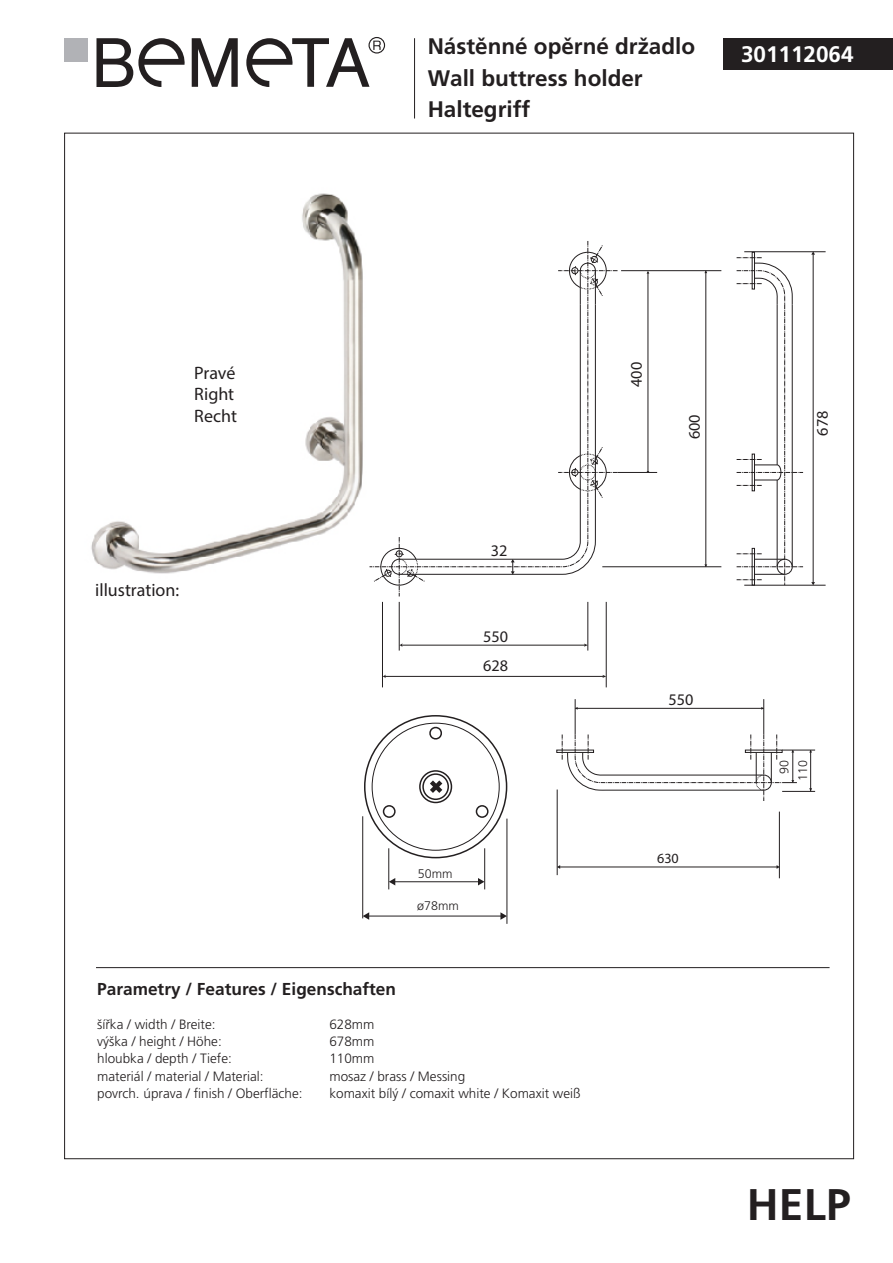
<style>
.page{position:relative;width:893px;height:1263px;background:#fff}
.page>*{position:absolute;margin:0;border:0;box-sizing:border-box;transform-origin:0 0}
.t1{font:700 44.25px "Frutiger CE";color:#231f20}
.t2{font:700 22.5px/31.5px "Frutiger CE";color:#231f20}
.t3{font:700 22.5px "Frutiger CE";color:#fff}
.t4{font:18px/21.6px "Myriad Pro";color:#231f20}
.t5{font:700 17.25px "Frutiger CE";color:#231f20}
.t6{font:16.2px/28.5px "Myriad Pro";color:#231f20}
.t7{font:14.1px "Myriad Pro";color:#231f20}
.t8{font:300 13.5px "Frutiger CE";color:#231f20}
.t9{font:300 12.45px/18.6px "Frutiger CE";color:#231f20;text-align:center}
</style>
<div class="page">
<img style="left:91px;top:193px;width:309px;height:418px">
<div style="left:724px;top:38px;width:169px;height:32px;background:#231f20"></div>
<svg style="left:192px;top:38px;width:46px;height:49px"></svg>
<svg style="left:96px;top:38px;width:89px;height:49px"></svg>
<div style="left:65px;top:38px;width:23px;height:24px;background:#b1b2b6"></div>
<svg style="left:246px;top:37px;width:139px;height:50px"></svg>
<hr style="left:414px;top:38px;width:1px;height:81px;background:#231f20">
<hr style="left:96px;top:967px;width:734px;height:1px;background:#231f20">
<hr style="left:813px;top:254px;width:1px;height:329px;background:#231f20">
<svg style="left:811px;top:252px;width:4px;height:3px"></svg>
<hr style="left:557px;top:789px;width:1px;height:86px;background:#231f20">
<hr style="left:779px;top:812px;width:1px;height:66px;background:#231f20">
<hr style="left:560px;top:867px;width:217px;height:1px;background:#231f20">
<svg style="left:776px;top:865px;width:4px;height:4px"></svg>
<div style="left:752px;top:252px;width:3px;height:37px;border:1px solid #231f20"></div>
<svg style="left:736px;top:257px;width:67px;height:328px"></svg>
<hr style="left:706px;top:271px;width:1px;height:296px;background:#231f20">
<hr style="left:402px;top:645px;width:183px;height:1px;background:#231f20">
<svg style="left:584px;top:643px;width:4px;height:4px"></svg>
<hr style="left:385px;top:676px;width:218px;height:1px;background:#231f20">
<svg style="left:602px;top:675px;width:4px;height:3px"></svg>
<hr style="left:621px;top:270px;width:100px;height:1px;background:#231f20">
<hr style="left:744px;top:251px;width:82px;height:1px;background:#231f20">
<hr style="left:744px;top:585px;width:82px;height:1px;background:#231f20">
<hr style="left:602px;top:566px;width:119px;height:1px;background:#231f20">
<hr style="left:588px;top:602px;width:1px;height:48px;background:#231f20">
<hr style="left:399px;top:602px;width:1px;height:48px;background:#231f20">
<hr style="left:382px;top:602px;width:1px;height:85px;background:#231f20">
<hr style="left:606px;top:602px;width:1px;height:85px;background:#231f20">
<hr style="left:648px;top:272px;width:1px;height:200px;background:#231f20">
<hr style="left:617px;top:472px;width:40px;height:1px;background:#231f20">
<hr style="left:575px;top:708px;width:189px;height:1px;background:#231f20">
<hr style="left:575px;top:699px;width:1px;height:35px;background:#231f20">
<hr style="left:763px;top:699px;width:1px;height:35px;background:#231f20">
<hr style="left:782px;top:791px;width:33px;height:1px;background:#231f20">
<hr style="left:782px;top:750px;width:33px;height:1px;background:#231f20">
<div style="left:556px;top:750px;width:38px;height:3px;border:1px solid #231f20"></div>
<svg style="left:369px;top:304px;width:22px;height:263px"></svg>
<svg style="left:391px;top:304px;width:205px;height:271px"></svg>
<svg style="left:558px;top:446px;width:60px;height:53px"></svg>
<svg style="left:373px;top:537px;width:53px;height:59px"></svg>
<svg style="left:558px;top:241px;width:59px;height:64px"></svg>
<svg style="left:562px;top:734px;width:235px;height:67px"></svg>
<hr style="left:810px;top:750px;width:1px;height:41px;background:#231f20">
<hr style="left:394px;top:881px;width:85px;height:1px;background:#231f20">
<svg style="left:389px;top:878px;width:6px;height:7px"></svg>
<svg style="left:478px;top:878px;width:6px;height:7px"></svg>
<hr style="left:388px;top:848px;width:1px;height:41px;background:#231f20">
<hr style="left:484px;top:848px;width:1px;height:41px;background:#231f20">
<svg style="left:365px;top:716px;width:142px;height:142px"></svg>
<div style="left:372px;top:723px;width:127px;height:127px;background:#fff;border-radius:50%"></div>
<div style="left:383px;top:805px;width:13px;height:13px;border:2px solid #231f20;border-radius:50%"></div>
<div style="left:476px;top:805px;width:13px;height:13px;border:2px solid #231f20;border-radius:50%"></div>
<svg style="left:429px;top:727px;width:13px;height:13px"></svg>
<svg style="left:420px;top:771px;width:31px;height:31px"></svg>
<div style="left:419px;top:770px;width:33px;height:33px;border:2px solid #231f20;border-radius:50%"></div>
<div style="left:423px;top:774px;width:25px;height:25px;background:#fff;border-radius:50%"></div>
<div style="left:422px;top:773px;width:27px;height:27px;border:2px solid #231f20;border-radius:50%"></div>
<svg style="left:430px;top:780px;width:12px;height:13px"></svg>
<hr style="left:362px;top:816px;width:1px;height:102px;background:#231f20">
<hr style="left:507px;top:819px;width:1px;height:105px;background:#231f20">
<hr style="left:368px;top:916px;width:134px;height:1px;background:#231f20">
<svg style="left:363px;top:912px;width:6px;height:8px"></svg>
<svg style="left:500px;top:912px;width:7px;height:8px"></svg>
<h3 class="t4" style="left:194px;top:362px;width:44px">Pravé<br>Right<br>Recht</h3>
<h3 class="t4" style="left:95px;top:579px;width:85px">illustration:</h3>
<h2 class="t2" style="left:428px;top:31px;width:269px">Nástěnné opěrné držadlo</h2>
<h2 class="t3" style="left:741px;top:42px;width:114px">301112064</h2>
<h2 class="t2" style="left:428px;top:62px;width:217px">Wall buttress holder<br>Haltegriff</h2>
<p class="t6" style="left:491px;top:536px;width:18px">32</p>
<p class="t6" style="left:483px;top:622px;width:26px">550<br>628</p>
<p class="t9" style="left:418px;top:864px;width:36px">50mm</p>
<p class="t9" style="left:417px;top:896px;width:43px">ø78mm</p>
<p class="t6" style="left:622px;top:387px;width:26px;rotate:-90deg">400</p>
<p class="t6" style="left:680px;top:439px;width:26px;rotate:-90deg">600</p>
<p class="t6" style="left:808px;top:436px;width:26px;rotate:-90deg">678</p>
<p class="t6" style="left:668px;top:685px;width:26px">550</p>
<p class="t7" style="left:657px;top:850px;width:23px">630</p>
<p class="t9" style="left:775px;top:781px;width:22px;rotate:-90deg">90<br>110</p>
<p class="t5" style="left:97px;top:979px;width:300px">Parametry / Features / Eigenschaften</p>
<p class="t8" style="left:97px;top:1016px;width:120px">šířka / width / Breite:</p>
<p class="t8" style="left:329px;top:1016px;width:47px">628mm</p>
<p class="t8" style="left:97px;top:1034px;width:126px">výška / height / Höhe:</p>
<p class="t8" style="left:329px;top:1034px;width:47px">678mm</p>
<p class="t8" style="left:97px;top:1051px;width:136px">hloubka / depth / Tiefe:</p>
<p class="t8" style="left:329px;top:1051px;width:47px">110mm</p>
<p class="t8" style="left:97px;top:1068px;width:168px">materiál / material / Material:</p>
<p class="t8" style="left:329px;top:1068px;width:137px">mosaz / brass / Messing</p>
<p class="t8" style="left:97px;top:1085px;width:207px">povrch. úprava / finish / Oberfläche:</p>
<p class="t8" style="left:329px;top:1085px;width:253px">komaxit bílý / comaxit white / Komaxit weiß</p>
<h1 class="t1" style="left:747px;top:1179px;width:105px">HELP</h1>
</div>
